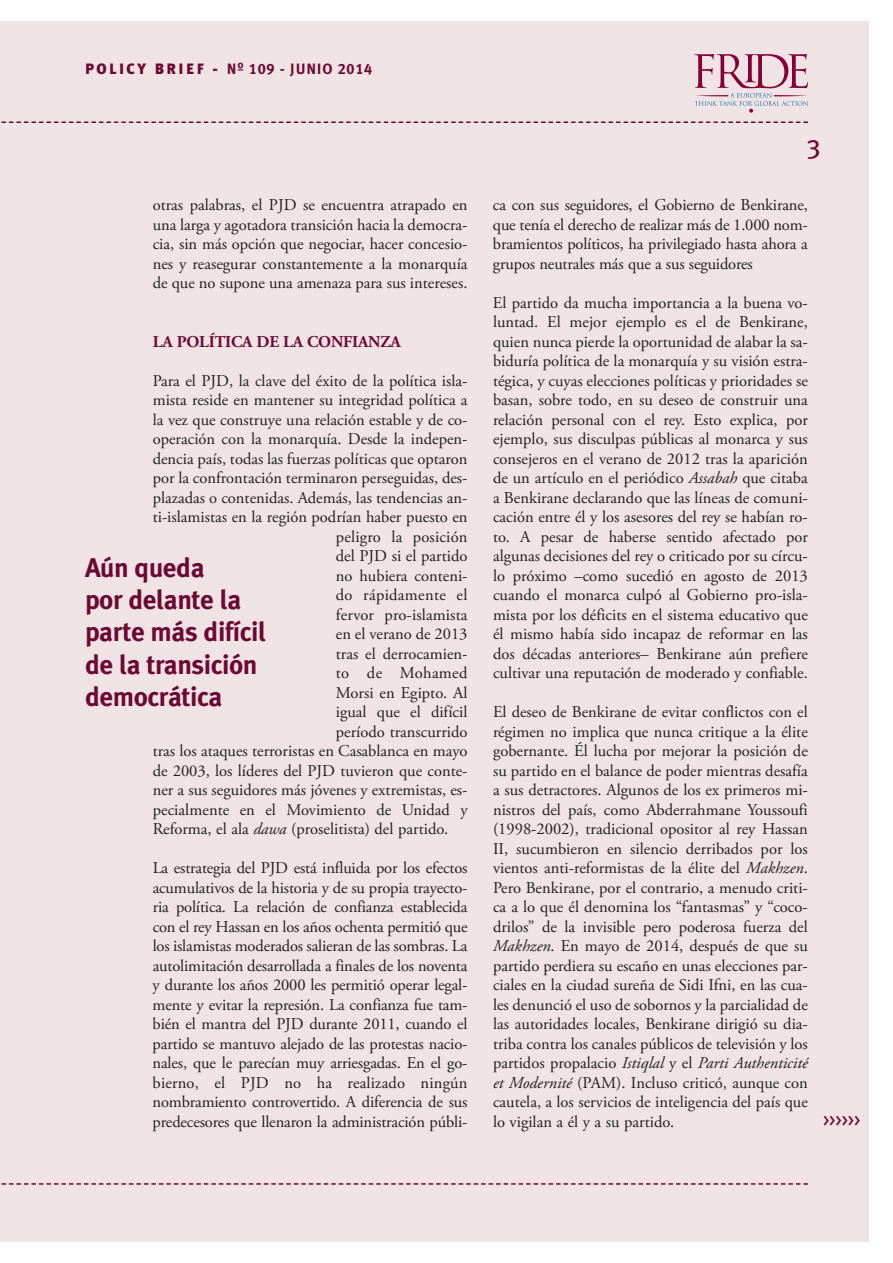
<style>
.page{position:relative;width:893px;height:1263px;background:#fff}
.page>*{position:absolute;margin:0;border:0;box-sizing:border-box;transform-origin:0 0}
.t1{font:700 27px/32.4px "Meta Plus";letter-spacing:-.015em;color:#6c0932}
.t2{font:27px "Meta Plus Book Caps";color:#6c0932}
.t3{font:18px "Meta Plus Book Caps";color:#6c0932}
.t4{font:16.5px/19.5px "Adobe Garamond Pro";color:#231f20;text-align:justify}
.t5{font:16.5px "Adobe Garamond Pro";letter-spacing:.02em;color:#231f20}
.t6{font:700 16.5px "Adobe Garamond Pro";letter-spacing:-.01em;color:#6c0932}
.t7{font:15px "Meta Plus Bold Caps";letter-spacing:.055em;color:#6c0932}
.s1{font-family:"Meta Plus";font-weight:900}
.s2{font-style:italic}
</style>
<div class="page">
<div style="left:0;top:22px;width:869px;height:1220px;background:#efe3e5"></div>
<svg style="left:1px;top:121px;width:807px;height:2px"></svg>
<svg style="left:1px;top:1183px;width:807px;height:2px"></svg>
<svg style="left:694px;top:54px;width:114px;height:58px"></svg>
<p class="t7" style="left:85px;top:60px;width:289px"><span class="s1">POLICY BRIEF -</span> Nº 109 - JUNIO 2014</p>
<p class="t4" style="left:153px;top:196px;width:316px">otras palabras, el PJD se encuentra atrapado en una larga y agotadora transición hacia la democra&shy;cia, sin más opción que negociar, hacer concesio&shy;nes y reasegurar constantemente a la monarquía de que no supone una amenaza para sus intereses.</p>
<p class="t6" style="left:153px;top:335px;width:250px">LA POLÍTICA DE LA CONFIANZA</p>
<p class="t4" style="left:153px;top:372px;width:316px">Para el PJD, la clave del éxito de la política isla-</p>
<p class="t4" style="left:153px;top:391px;width:316px">mista reside en mantener su integridad política a</p>
<p class="t4" style="left:153px;top:411px;width:316px">la vez que construye una relación estable y de co-</p>
<p class="t4" style="left:153px;top:430px;width:316px">operación con la monarquía. Desde la indepen-</p>
<p class="t4" style="left:153px;top:450px;width:316px">dencia país, todas las fuerzas políticas que optaron</p>
<p class="t4" style="left:153px;top:469px;width:316px">por la confrontación terminaron perseguidas, des-</p>
<p class="t4" style="left:153px;top:489px;width:316px">plazadas o contenidas. Además, las tendencias an-</p>
<p class="t4" style="left:153px;top:508px;width:316px">ti-islamistas en la región podrían haber puesto en</p>
<p class="t4" style="left:336px;top:528px;width:133px">peligro la posición</p>
<p class="t4" style="left:336px;top:547px;width:133px">del PJD si el partido</p>
<p class="t4" style="left:336px;top:567px;width:133px">no hubiera conteni-</p>
<p class="t5" style="left:336px;top:588px;width:133px">do rápidamente el</p>
<p class="t4" style="left:336px;top:606px;width:133px">fervor pro-islamista</p>
<p class="t4" style="left:336px;top:625px;width:133px">en el verano de 2013</p>
<p class="t4" style="left:336px;top:645px;width:133px">tras el derrocamien-</p>
<p class="t5" style="left:336px;top:666px;width:133px">to de Mohamed</p>
<p class="t4" style="left:336px;top:684px;width:133px">Morsi en Egipto. Al</p>
<p class="t4" style="left:336px;top:703px;width:133px">igual que el difícil</p>
<p class="t4" style="left:336px;top:723px;width:133px">período transcurrido</p>
<p class="t4" style="left:153px;top:742px;width:316px">tras los ataques terroristas en Casablanca en mayo</p>
<p class="t4" style="left:153px;top:762px;width:316px">de 2003, los líderes del PJD tuvieron que conte-</p>
<p class="t4" style="left:153px;top:781px;width:316px">ner a sus seguidores más jóvenes y extremistas, es-</p>
<p class="t4" style="left:153px;top:801px;width:316px">pecialmente en el Movimiento de Unidad y</p>
<p class="t4" style="left:153px;top:820px;width:297px">Reforma, el ala <span class="s2">dawa</span> (proselitista) del partido.</p>
<p class="t4" style="left:153px;top:859px;width:316px">La estrategia del PJD está influida por los efectos acumulativos de la historia y de su propia trayecto&shy;ria política. La relación de confianza establecida con el rey Hassan en los años ochenta permitió que los islamistas moderados salieran de las sombras. La autolimitación desarrollada a finales de los noventa y durante los años 2000 les permitió operar legal&shy;mente y evitar la represión. La confianza fue tam&shy;bién el mantra del PJD durante 2011, cuando el partido se mantuvo alejado de las protestas nacio&shy;nales, que le parecían muy arriesgadas. En el go&shy;bierno, el PJD no ha realizado ningún nombramiento controvertido. A diferencia de sus predecesores que llenaron la administración públi-</p>
<h1 class="t1" style="left:85px;top:551px;width:183px">Aún queda<br>por delante la parte más difícil de la transición democrática</h1>
<h1 class="t2" style="left:806px;top:133px;width:16px">3</h1>
<p class="t4" style="left:493px;top:196px;width:316px">ca con sus seguidores, el Gobierno de Benkirane, que tenía el derecho de realizar más de 1.000 nom&shy;bramientos políticos, ha privilegiado hasta ahora a grupos neutrales más que a sus seguidores</p>
<p class="t4" style="left:493px;top:294px;width:316px">El partido da mucha importancia a la buena vo&shy;luntad. El mejor ejemplo es el de Benkirane, quien nunca pierde la oportunidad de alabar la sa&shy;biduría política de la monarquía y su visión estra&shy;tégica, y cuyas elecciones políticas y prioridades se basan, sobre todo, en su deseo de construir una relación personal con el rey. Esto explica, por ejemplo, sus disculpas públicas al monarca y sus consejeros en el verano de 2012 tras la aparición de un artículo en el periódico <span class="s2">Assabah</span> que citaba a Benkirane declarando que las líneas de comuni&shy;cación entre él y los asesores del rey se habían ro&shy;to. A pesar de haberse sentido afectado por algunas decisiones del rey o criticado por su círcu&shy;lo próximo –como sucedió en agosto de 2013 cuando el monarca culpó al Gobierno pro-isla&shy;mista por los déficits en el sistema educativo que él mismo había sido incapaz de reformar en las dos décadas anteriores– Benkirane aún prefiere cultivar una reputación de moderado y confiable.</p>
<p class="t4" style="left:493px;top:703px;width:316px">El deseo de Benkirane de evitar conflictos con el régimen no implica que nunca critique a la élite gobernante. Él lucha por mejorar la posición de su partido en el balance de poder mientras desafía a sus detractores. Algunos de los ex primeros mi&shy;nistros del país, como Abderrahmane Youssoufi (1998-2002), tradicional opositor al rey Hassan II, sucumbieron en silencio derribados por los vientos anti-reformistas de la élite del <span class="s2">Makhzen</span>.<br>Pero Benkirane, por el contrario, a menudo criti&shy;ca a lo que él denomina los “fantasmas” y “coco&shy;drilos” de la invisible pero poderosa fuerza del <span class="s2">Makhzen</span>. En mayo de 2014, después de que su partido perdiera su escaño en unas elecciones par&shy;ciales en la ciudad sureña de Sidi Ifni, en las cua&shy;les denunció el uso de sobornos y la parcialidad de las autoridades locales, Benkirane dirigió su dia&shy;triba contra los canales públicos de televisión y los partidos propalacio <span class="s2">Istiqlal</span> y el <span class="s2">Parti Authenticité et Modernité</span> (PAM). Incluso criticó, aunque con cautela, a los servicios de inteligencia del país que lo vigilan a él y a su partido.</p>
<p class="t3" style="left:823px;top:1109px;width:39px">&gt;&gt;&gt;&gt;&gt;&gt;</p>
</div>
